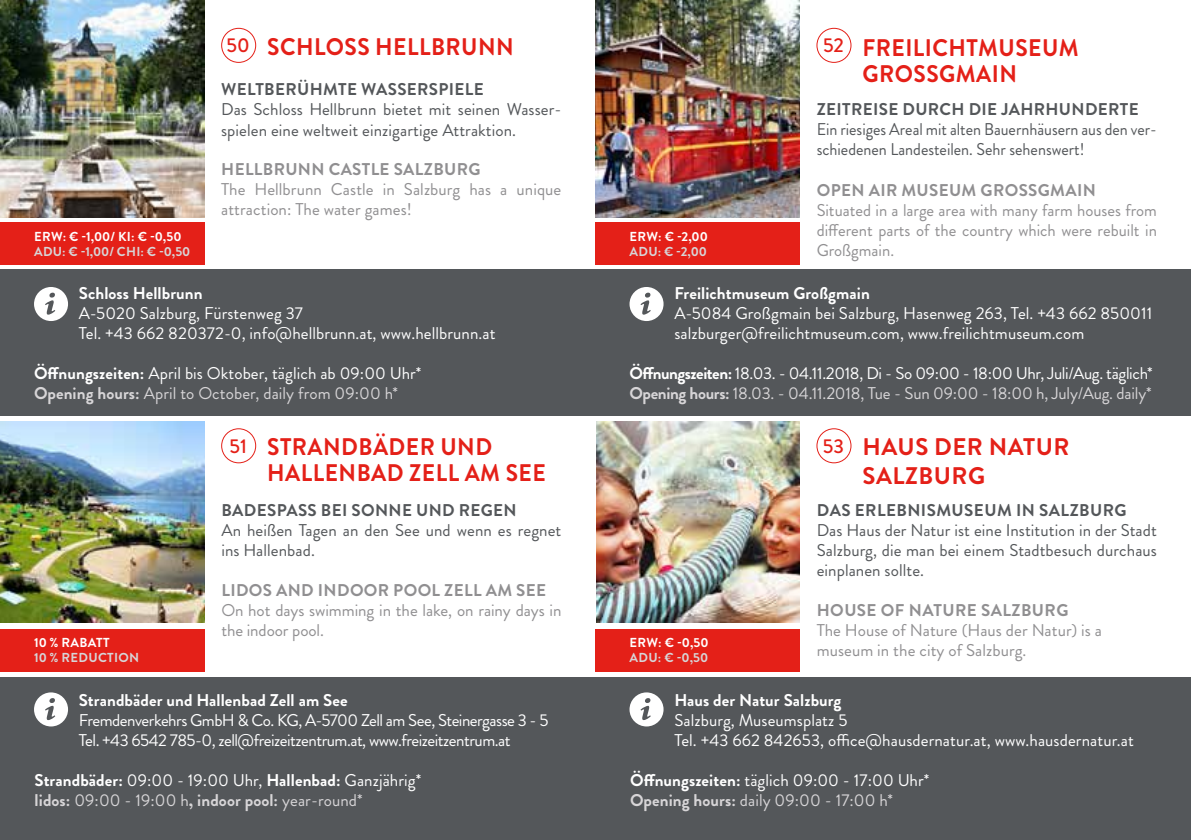
<style>
.page{position:relative;width:1191px;height:840px;background:#fff}
.page>*{position:absolute;margin:0;border:0;box-sizing:border-box;transform-origin:0 0}
.t1{font:700 24px/26px "Brandon Grotesque";letter-spacing:.02em;color:#e42018;scale:.95 1}
.t2{font:700 24px/28.8px "Brandon Grotesque";letter-spacing:.02em;color:#e42018}
.t3{font:500 20px "Brandon Grotesque";color:#e42018}
.t4{font:17px/20px "Brandon Grotesque";letter-spacing:.005em;color:#fff}
.t5{font:17px/20px "Brandon Grotesque";color:#908f91}
.t6{font:17px/20px "Brandon Grotesque";letter-spacing:.005em;color:#54575a}
.t7{font:17px/20px "Brandon Grotesque";letter-spacing:-.02em;color:#fff}
.t8{font:17px/20px "Brandon Grotesque";letter-spacing:-.03em;color:#fff}
.t9{font:700 17px "Brandon Grotesque";letter-spacing:.02em;color:#54575a}
.t10{font:700 17px "Brandon Grotesque";letter-spacing:.02em;color:#908f91}
.t11{font:700 17px "Brandon Grotesque";letter-spacing:.005em;color:#fff}
.t12{font:17px/20px "Brandon Grotesque";letter-spacing:.005em;color:#54575a;scale:.95 1}
.t13{font:700 13px "Brandon Grotesque";letter-spacing:.02em;color:#d7d5d7}
.t14{font:700 13px "Brandon Grotesque";letter-spacing:.025em;color:#fff}
.s1{font-weight:700}
.s2{font-weight:700;color:#d7d5d7}
.s3{color:#d7d5d7}
</style>
<div class="page">
<img style="left:596px;top:421px;width:203px;height:201px">
<img style="left:595px;top:0;width:204px;height:217px">
<div style="left:595px;top:223px;width:204px;height:42px;background:#e42018"></div>
<div style="left:596px;top:676px;width:595px;height:163px;background:#54575a"></div>
<div style="left:595px;top:270px;width:596px;height:146px;background:#54575a"></div>
<svg style="left:629px;top:287px;width:34px;height:34px"></svg>
<svg style="left:629px;top:692px;width:34px;height:34px"></svg>
<div style="left:816px;top:28px;width:35px;height:35px;border:1px solid #e42018;border-radius:50%"></div>
<div style="left:816px;top:428px;width:35px;height:35px;border:1px solid #e42018;border-radius:50%"></div>
<div style="left:595px;top:628px;width:204px;height:42px;background:#e42018"></div>
<img style="left:0;top:0;width:204px;height:217px">
<img style="left:0;top:421px;width:204px;height:201px">
<div style="left:0;top:676px;width:596px;height:163px;background:#54575a"></div>
<div style="left:0;top:270px;width:595px;height:146px;background:#54575a"></div>
<div style="left:0;top:223px;width:204px;height:42px;background:#e42018"></div>
<div style="left:0;top:628px;width:204px;height:42px;background:#e42018"></div>
<svg style="left:34px;top:287px;width:34px;height:34px"></svg>
<svg style="left:34px;top:692px;width:34px;height:34px"></svg>
<div style="left:221px;top:28px;width:35px;height:35px;border:1px solid #e42018;border-radius:50%"></div>
<div style="left:221px;top:428px;width:35px;height:35px;border:1px solid #e42018;border-radius:50%"></div>
<p class="t3" style="left:227px;top:31px;width:25px">50</p>
<h1 class="t1" style="left:267px;top:34px;width:261px">SCHLOSS HELLBRUNN</h1>
<p class="t14" style="left:34px;top:227px;width:149px">ERW: € -1,00/ KI: € -0,50</p>
<p class="t13" style="left:34px;top:242px;width:158px">ADU: € -1,00/ CHI: € -0,50</p>
<p class="t9" style="left:221px;top:78px;width:264px">WELTBERÜHMTE WASSERSPIELE</p>
<p class="t6" style="left:221px;top:99px;width:342px">Das Schloss Hellbrunn bietet mit seinen Wasser&shy;spielen eine weltweit einzigartige Attraktion.</p>
<p class="t10" style="left:221px;top:158px;width:261px">HELLBRUNN CASTLE SALZBURG</p>
<p class="t5" style="left:221px;top:180px;width:342px">The Hellbrunn Castle in Salzburg has a unique attraction: The water games!</p>
<p class="t11" style="left:79px;top:281px;width:125px">Schloss Hellbrunn</p>
<p class="t4" style="left:79px;top:303px;width:418px">A-5020 Salzburg, Fürstenweg 37<br>Tel. +43 662 820372-0, info@hellbrunn.at, www.hellbrunn.at</p>
<p class="t4" style="left:34px;top:363px;width:389px"><span class="s1">Öffnungszeiten:</span> April bis Oktober, täglich ab 09:00 Uhr*<br><span class="s2">Opening hours:</span> <span class="s3">April to October, daily from 09:00 h*</span></p>
<p class="t14" style="left:34px;top:632px;width:77px">10 % RABATT</p>
<p class="t13" style="left:34px;top:648px;width:107px">10 % REDUCTION</p>
<p class="t3" style="left:229px;top:431px;width:19px">51</p>
<h1 class="t1" style="left:267px;top:434px;width:295px">STRANDBÄDER UND<br>HALLENBAD ZELL AM SEE</h1>
<p class="t9" style="left:221px;top:498px;width:297px">BADESPASS BEI SONNE UND REGEN</p>
<p class="t6" style="left:221px;top:520px;width:341px">An heißen Tagen an den See und wenn es regnet ins Hallenbad.</p>
<p class="t10" style="left:221px;top:578px;width:326px">LIDOS AND INDOOR POOL ZELL AM SEE</p>
<p class="t5" style="left:221px;top:600px;width:342px">On hot days swimming in the lake, on rainy days in the indoor pool.</p>
<p class="t11" style="left:79px;top:688px;width:270px">Strandbäder und Hallenbad Zell am See</p>
<p class="t8" style="left:79px;top:710px;width:471px">Fremdenverkehrs GmbH &amp; Co. KG, A-5700 Zell am See, Steinergasse 3 - 5<br>Tel. +43 6542 785-0, zell@freizeitzentrum.at, www.freizeitzentrum.at</p>
<p class="t4" style="left:35px;top:770px;width:388px"><span class="s1">Strandbäder:</span> 09:00 - 19:00 Uhr, <span class="s1">Hallenbad:</span> Ganzjährig* <span class="s2">lidos:</span> <span class="s3">09:00 - 19:00 h</span><span class="s2">, indoor pool:</span> <span class="s3">year-round*</span></p>
<p class="t14" style="left:629px;top:227px;width:80px">ERW: € -2,00</p>
<p class="t13" style="left:629px;top:242px;width:79px">ADU: € -2,00</p>
<p class="t3" style="left:823px;top:31px;width:22px">52</p>
<h1 class="t1" style="left:862px;top:35px;width:229px">FREILICHTMUSEUM<br>GROSSGMAIN</h1>
<p class="t9" style="left:816px;top:98px;width:323px">ZEITREISE DURCH DIE JAHRHUNDERTE</p>
<p class="t12" style="left:816px;top:120px;width:360px">Ein riesiges Areal mit alten Bauernhäusern aus den ver&shy;schiedenen Landesteilen. Sehr sehenswert!</p>
<p class="t10" style="left:816px;top:178px;width:280px">OPEN AIR MUSEUM GROSSGMAIN</p>
<p class="t5" style="left:816px;top:200px;width:342px;text-align:justify">Situated in a large area with many farm houses from different parts of the country which were rebuilt in Großgmain.</p>
<p class="t11" style="left:674px;top:281px;width:197px">Freilichtmuseum Großgmain</p>
<p class="t4" style="left:674px;top:303px;width:479px">A-5084 Großgmain bei Salzburg, Hasenweg 263, Tel. +43 662 850011 salzburger@freilichtmuseum.com, www.freilichtmuseum.com</p>
<p class="t7" style="left:629px;top:363px;width:525px"><span class="s1">Öffnungszeiten:</span> 18.03. - 04.11.2018, Di - So 09:00 - 18:00 Uhr, Juli/Aug. täglich*<br><span class="s2">Opening hours:</span> <span class="s3">18.03. - 04.11.2018, Tue - Sun 09:00 - 18:00 h, July/Aug. daily*</span></p>
<p class="t14" style="left:629px;top:632px;width:80px">ERW: € -0,50</p>
<p class="t13" style="left:629px;top:648px;width:80px">ADU: € -0,50</p>
<p class="t3" style="left:823px;top:431px;width:23px">53</p>
<h1 class="t2" style="left:862px;top:432px;width:208px">HAUS DER NATUR<br>SALZBURG</h1>
<p class="t9" style="left:816px;top:498px;width:311px">DAS ERLEBNISMUSEUM IN SALZBURG</p>
<p class="t6" style="left:816px;top:520px;width:342px;text-align:justify">Das Haus der Natur ist eine Institution in der Stadt Salzburg, die man bei einem Stadtbesuch durchaus einplanen sollte.</p>
<p class="t10" style="left:816px;top:598px;width:253px">HOUSE OF NATURE SALZBURG</p>
<p class="t5" style="left:816px;top:620px;width:287px">The House of Nature (Haus der Natur) is a museum in the city of Salzburg.</p>
<p class="t11" style="left:674px;top:688px;width:168px">Haus der Natur Salzburg</p>
<p class="t4" style="left:674px;top:710px;width:461px">Salzburg, Museumsplatz 5<br>Tel. +43 662 842653, office@hausdernatur.at, www.hausdernatur.at</p>
<p class="t4" style="left:630px;top:770px;width:301px"><span class="s1">Öffnungszeiten:</span> täglich 09:00 - 17:00 Uhr*<br><span class="s2">Opening hours:</span> <span class="s3">daily 09:00 - 17:00 h*</span></p>
</div>
